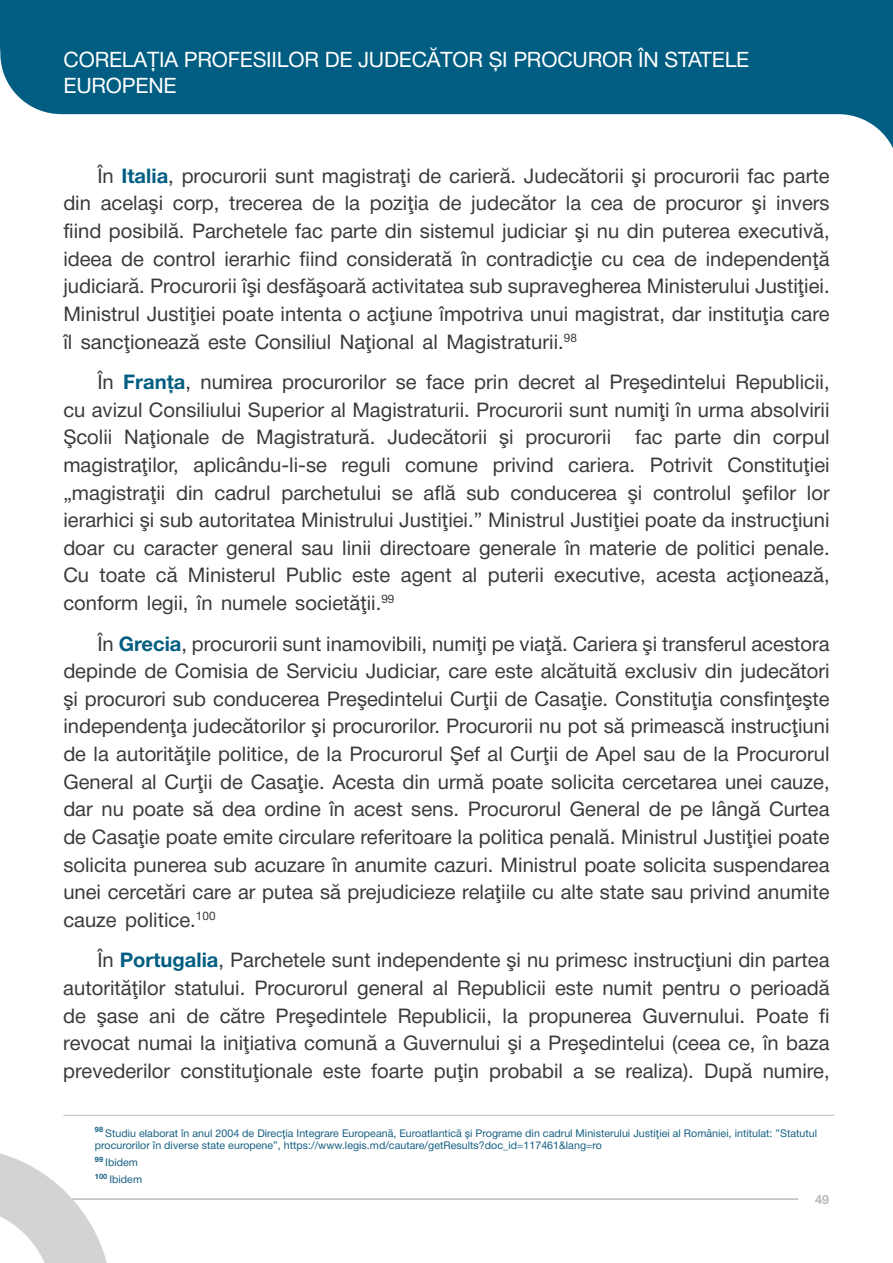
<style>
.page{position:relative;width:893px;height:1263px;background:#fff}
.page>*{position:absolute;margin:0;border:0;box-sizing:border-box;transform-origin:0 0}
.t1{font:21.3px/25.5px "Helvetica Neue";letter-spacing:-.01em;color:#fff}
.t2{font:20.25px/27.6px "Helvetica Neue";color:#393a39;text-align:justify}
.t3{font:700 12.75px "Helvetica Neue";color:#bbb}
.t4{font:10.65px/12.8px "Helvetica Neue";letter-spacing:.005em;color:#145e82}
.s1{font-weight:700;color:#015d81}
</style>
<div class="page">
<svg style="left:0;top:0;width:893px;height:148px;fill:#015d81"></svg>
<hr style="left:63px;top:1198px;width:735px;height:2px;background:#bbb">
<svg style="left:0;top:1153px;width:109px;height:110px"></svg>
<hr style="left:63px;top:1115px;width:771px;height:1px;background:#bbb">
<p class="t1" style="left:64px;top:48px;width:687px">CORELAȚIA PROFESIILOR DE JUDECĂTOR ȘI PROCUROR ÎN STATELE<br>EUROPENE</p>
<p class="t2" style="left:63px;top:163px;width:768px;text-indent:34px">În <span class="s1">Italia</span>, procurorii sunt magistraţi de carieră. Judecătorii şi procurorii fac parte din acelaşi corp, trecerea de la poziţia de judecător la cea de procuror şi invers fiind posibilă. Parchetele fac parte din sistemul judiciar şi nu din puterea executivă, ideea de control ierarhic fiind considerată în contradicţie cu cea de independenţă judiciară. Procurorii îşi desfăşoară activitatea sub supravegherea Ministerului Justiţiei.<br>Ministrul Justiţiei poate intenta o acţiune împotriva unui magistrat, dar instituţia care îl sancţionează este Consiliul Naţional al Magistraturii.<sup>98</sup></p>
<p class="t2" style="left:63px;top:369px;width:768px;text-indent:34px">În <span class="s1">Franța</span>, numirea procurorilor se face prin decret al Preşedintelui Republicii, cu avizul Consiliului Superior al Magistraturii. Procurorii sunt numiţi în urma absolvirii Şcolii Naţionale de Magistratură. Judecătorii şi procurorii fac parte din corpul magistraţilor, aplicându-li-se reguli comune privind cariera. Potrivit Constituţiei „magistraţii din cadrul parchetului se află sub conducerea şi controlul şefilor lor ierarhici şi sub autoritatea Ministrului Justiţiei.” Ministrul Justiţiei poate da instrucţiuni doar cu caracter general sau linii directoare generale în materie de politici penale.<br>Cu toate că Ministerul Public este agent al puterii executive, acesta acţionează, conform legii, în numele societăţii.<sup>99</sup></p>
<p class="t2" style="left:63px;top:631px;width:768px;text-indent:34px">În <span class="s1">Grecia</span>, procurorii sunt inamovibili, numiţi pe viaţă. Cariera şi transferul acestora depinde de Comisia de Serviciu Judiciar, care este alcătuită exclusiv din judecători şi procurori sub conducerea Preşedintelui Curţii de Casaţie. Constituţia consfinţeşte independenţa judecătorilor şi procurorilor. Procurorii nu pot să primească instrucţiuni de la autorităţile politice, de la Procurorul Şef al Curţii de Apel sau de la Procurorul General al Curţii de Casaţie. Acesta din urmă poate solicita cercetarea unei cauze, dar nu poate să dea ordine în acest sens. Procurorul General de pe lângă Curtea de Casaţie poate emite circulare referitoare la politica penală. Ministrul Justiţiei poate solicita punerea sub acuzare în anumite cazuri. Ministrul poate solicita suspendarea unei cercetări care ar putea să prejudicieze relaţiile cu alte state sau privind anumite cauze politice.<sup>100</sup></p>
<p class="t2" style="left:63px;top:947px;width:768px;text-indent:34px">În <span class="s1">Portugalia</span>, Parchetele sunt independente şi nu primesc instrucţiuni din partea autorităţilor statului. Procurorul general al Republicii este numit pentru o perioadă de şase ani de către Preşedintele Republicii, la propunerea Guvernului. Poate fi revocat numai la iniţiativa comună a Guvernului şi a Preşedintelui (ceea ce, în baza prevederilor constituţionale este foarte puţin probabil a se realiza). După numire,</p>
<p class="t4" style="left:95px;top:1127px;width:724px"><sup>98</sup> Studiu elaborat în anul 2004 de Direcţia Integrare Europeană, Euroatlantică şi Programe din cadrul Ministerului Justiţiei al României, intitulat: ”Statutul procurorilor în diverse state europene”, https://www.legis.md/cautare/getResults?doc_id=117461&amp;lang=ro</p>
<p class="t4" style="left:95px;top:1155px;width:49px;line-height:17px"><sup>99</sup> Ibidem<br><sup>100</sup> Ibidem</p>
<p class="t3" style="left:815px;top:1189px;width:16px">49</p>
</div>
